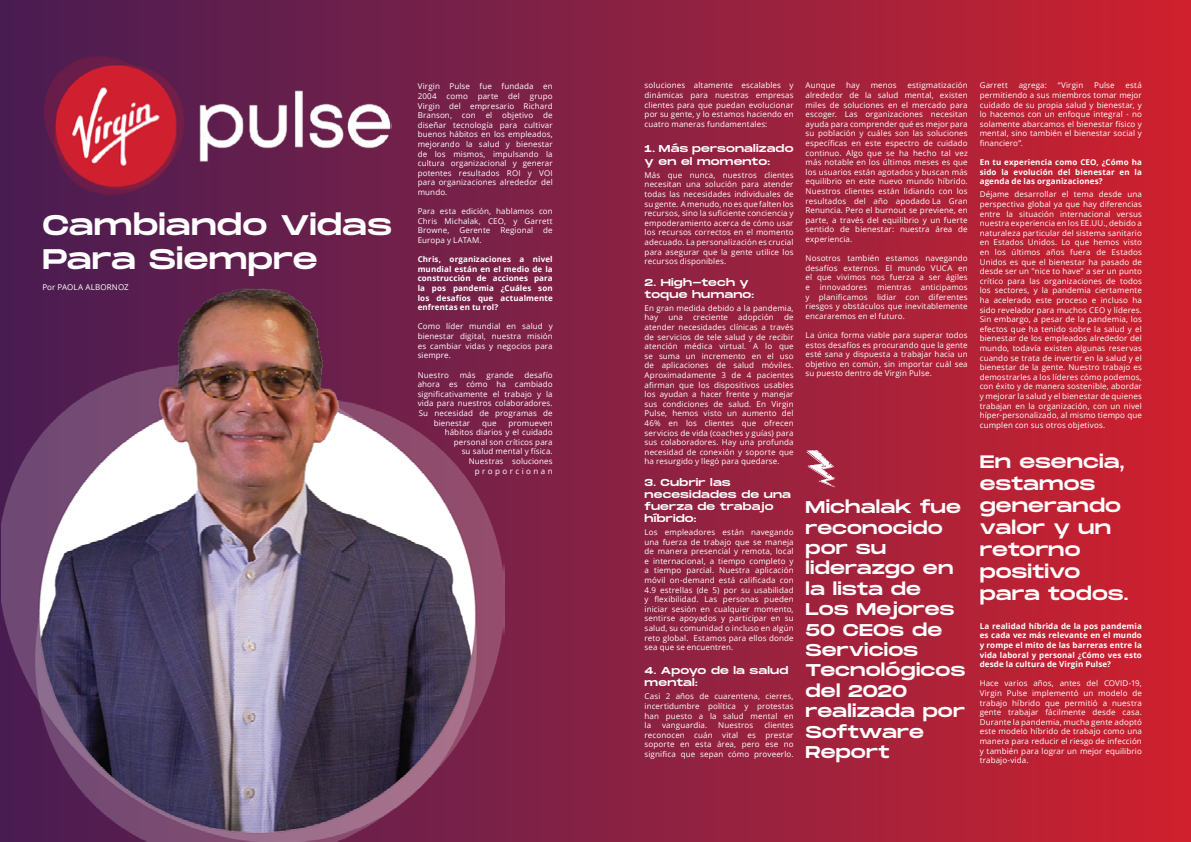
<style>
.page{position:relative;width:1191px;height:842px;background:#fff}
.page>*{position:absolute;margin:0;border:0;box-sizing:border-box;transform-origin:0 0}
.t1{font:28.3px/34px "Monument Extended";letter-spacing:.005em;color:#fff}
.t2{font:18px/22px "Monument Extended";letter-spacing:.005em;color:#fff}
.t3{font:17px/20.4px "Monument Extended";letter-spacing:.005em;color:#fff}
.t4{font:10px/12px "Monument Extended";letter-spacing:.015em;color:#fff}
.t5{font:8px/9.6px "Open Sans";letter-spacing:.015em;color:#fff;text-align:justify}
.t6{font:700 8px/9.6px "Open Sans";letter-spacing:.015em;color:#fff;text-align:justify}
</style>
<div class="page">
<img style="left:0;top:0;width:1191px;height:842px">
<img style="left:1px;top:286px;width:503px;height:556px">
<img style="left:43px;top:55px;width:348px;height:140px">
<svg style="left:806px;top:450px;width:30px;height:37px"></svg>
<h1 class="t1" style="left:42px;top:207px;width:351px">Cambiando Vidas<br>Para Siempre</h1>
<p class="t5" style="left:42px;top:282px;width:88px">Por PAOLA ALBORNOZ</p>
<p class="t5" style="left:418px;top:82px;width:137px">Virgin Pulse fue fundada en 2004 como parte del grupo Virgin del empresario Richard Branson, con el objetivo de diseñar tecnología para cultivar buenos hábitos en los empleados, mejorando la salud y bienestar de los mismos, impulsando la cultura organizacional y generar potentes resultados ROI y VOI para organizaciones alrededor del mundo.</p>
<p class="t5" style="left:418px;top:206px;width:137px">Para esta edición, hablamos con Chris Michalak, CEO, y Garrett Browne, Gerente Regional de Europa y LATAM.</p>
<p class="t6" style="left:418px;top:254px;width:137px">Chris, organizaciones a nivel mundial están en el medio de la construcción de acciones para la pos pandemia ¿Cuáles son los desafíos que actualmente enfrentas en tu rol?</p>
<p class="t5" style="left:418px;top:322px;width:137px">Como líder mundial en salud y bienestar digital, nuestra misión es cambiar vidas y negocios para siempre.</p>
<p class="t5" style="left:418px;top:370px;width:33px">Nuestro</p>
<p class="t5" style="left:460px;top:370px;width:17px">más</p>
<p class="t5" style="left:486px;top:370px;width:29px">grande</p>
<p class="t5" style="left:524px;top:370px;width:30px">desafío</p>
<p class="t5" style="left:418px;top:379px;width:136px">ahora es cómo ha cambiado</p>
<p class="t5" style="left:418px;top:389px;width:136px">significativamente el trabajo y la</p>
<p class="t5" style="left:418px;top:398px;width:136px">vida para nuestros colaboradores.</p>
<p class="t5" style="left:419px;top:408px;width:135px">Su necesidad de programas de</p>
<p class="t5" style="left:434px;top:418px;width:38px">bienestar</p>
<p class="t5" style="left:482px;top:418px;width:16px">que</p>
<p class="t5" style="left:445px;top:418px;width:110px;text-align:right">promueven<br>hábitos diarios y el cuidado personal son críticos para su salud mental y física.<br>Nuestras soluciones proporcionan</p>
<p class="t5" style="left:644px;top:81px;width:150px">soluciones altamente escalables y dinámicas para nuestras empresas clientes para que puedan evolucionar por su gente, y lo estamos haciendo en cuatro maneras fundamentales:</p>
<p class="t4" style="left:644px;top:142px;width:150px;line-height:13px">1. Más personalizado y en el momento:</p>
<p class="t5" style="left:644px;top:170px;width:150px">Más que nunca, nuestros clientes necesitan una solución para atender todas las necesidades individuales de su gente. A menudo, no es que falten los recursos, sino la suficiente conciencia y empoderamiento acerca de cómo usar los recursos correctos en el momento adecuado. La personalización es crucial para asegurar que la gente utilice los recursos disponibles.</p>
<p class="t4" style="left:644px;top:276px;width:111px">2. High-tech y toque humano:</p>
<p class="t5" style="left:644px;top:303px;width:150px">En gran medida debido a la pandemia, hay</p>
<p class="t5" style="left:668px;top:313px;width:16px">una</p>
<p class="t5" style="left:693px;top:313px;width:37px">creciente</p>
<p class="t5" style="left:738px;top:313px;width:37px">adopción</p>
<p class="t5" style="left:644px;top:313px;width:150px;text-indent:139px">de atender necesidades clínicas a través de servicios de tele salud y de recibir atención médica virtual. A lo que se suma un incremento en el uso de aplicaciones de salud móviles.<br>Aproximadamente 3 de 4 pacientes afirman que los dispositivos usables los ayudan a hacer frente y manejar sus condiciones de salud. En Virgin Pulse, hemos visto un aumento del 46% en los clientes que ofrecen servicios de vida (coaches y guías) para sus colaboradores. Hay una profunda necesidad de conexión y soporte que ha resurgido y llegó para quedarse.</p>
<p class="t4" style="left:644px;top:476px;width:148px">3. Cubrir las necesidades de una fuerza de trabajo híbrido:</p>
<p class="t5" style="left:644px;top:527px;width:150px">Los empleadores están navegando una fuerza de trabajo que se maneja de manera presencial y remota, local e internacional, a tiempo completo y a tiempo parcial. Nuestra aplicación móvil on-demand está calificada con 4.9 estrellas (de 5) por su usabilidad y flexibilidad. Las personas pueden iniciar sesión en cualquier momento, sentirse apoyados y participar en su salud, su comunidad o incluso en algún reto global. Estamos para ellos donde sea que se encuentren.</p>
<p class="t4" style="left:644px;top:664px;width:145px">4. Apoyo de la salud mental:</p>
<p class="t5" style="left:644px;top:691px;width:150px">Casi 2 años de cuarentena, cierres, incertidumbre política y protestas han puesto a la salud mental en la</p>
<p class="t5" style="left:644px;top:720px;width:150px;text-indent:120px">clientes reconocen cuán vital es prestar soporte en esta área, pero ese no significa que sepan cómo proveerlo.</p>
<p class="t5" style="left:662px;top:720px;width:47px">vanguardia.</p>
<p class="t5" style="left:718px;top:720px;width:37px">Nuestros</p>
<p class="t5" style="left:805px;top:81px;width:164px;text-indent:102px">estigmatización alrededor de la salud mental, existen miles de soluciones en el mercado para escoger. Las organizaciones necesitan ayuda para comprender qué es mejor para su población y cuáles son las soluciones específicas en este espectro de cuidado continuo. Algo que se ha hecho tal vez más notable en los últimos meses es que los usuarios están agotados y buscan más equilibrio en este nuevo mundo híbrido.<br>Nuestros clientes están lidiando con los resultados del año apodado La Gran Renuncia. Pero el burnout se previene, en parte, a través del equilibrio y un fuerte sentido de bienestar: nuestra área de experiencia.</p>
<p class="t5" style="left:805px;top:253px;width:164px">Nosotros también estamos navegando desafíos externos. El mundo VUCA en el que vivimos nos fuerza a ser ágiles e innovadores mientras anticipamos y planificamos lidiar con diferentes riesgos y obstáculos que inevitablemente encararemos en el futuro.</p>
<p class="t5" style="left:805px;top:330px;width:164px">La única forma viable para superar todos estos desafíos es procurando que la gente esté sana y dispuesta a trabajar hacia un objetivo en común, sin importar cuál sea su puesto dentro de Virgin Pulse.</p>
<p class="t5" style="left:805px;top:81px;width:31px">Aunque</p>
<p class="t5" style="left:846px;top:81px;width:15px">hay</p>
<p class="t5" style="left:870px;top:81px;width:28px">menos</p>
<h3 class="t3" style="left:805px;top:497px;width:161px">Michalak fue reconocido por su liderazgo en la lista de<br>Los Mejores<br>50 CEOs de<br>Servicios<br>Tecnológicos del 2020 realizada por<br>Software<br>Report</h3>
<p class="t5" style="left:979px;top:81px;width:164px;text-indent:146px">está permitiendo a sus miembros tomar mejor cuidado de su propia salud y bienestar, y lo hacemos con un enfoque integral - no solamente abarcamos el bienestar físico y mental, sino también el bienestar social y financiero”.</p>
<p class="t6" style="left:979px;top:157px;width:164px">En tu experiencia como CEO, ¿Cómo ha sido la evolución del bienestar en la agenda de las organizaciones?</p>
<p class="t5" style="left:979px;top:190px;width:164px">Déjame desarrollar el tema desde una perspectiva global ya que hay diferencias entre la situación internacional versus nuestra experiencia en los EE.UU., debido a naturaleza particular del sistema sanitario en Estados Unidos. Lo que hemos visto en los últimos años fuera de Estados Unidos es que el bienestar ha pasado de desde ser un "nice to have" a ser un punto crítico para las organizaciones de todos los sectores, y la pandemia ciertamente ha acelerado este proceso e incluso ha sido revelador para muchos CEO y líderes.<br>Sin embargo, a pesar de la pandemia, los efectos que ha tenido sobre la salud y el bienestar de los empleados alrededor del mundo, todavía existen algunas reservas cuando se trata de invertir en la salud y el bienestar de la gente. Nuestro trabajo es demostrarles a los líderes cómo podemos, con éxito y de manera sostenible, abordar y mejorar la salud y el bienestar de quienes trabajan en la organización, con un nivel híper-personalizado, al mismo tiempo que cumplen con sus otros objetivos.</p>
<h2 class="t2" style="left:979px;top:450px;width:150px">En esencia, estamos generando valor y un retorno positivo para todos.</h2>
<p class="t6" style="left:979px;top:621px;width:164px">La realidad híbrida de la pos pandemia es cada vez más relevante en el mundo y rompe el mito de las barreras entre la vida laboral y personal ¿Cómo ves esto desde la cultura de Virgin Pulse?</p>
<p class="t5" style="left:979px;top:678px;width:164px">Hace varios años, antes del COVID-19, Virgin Pulse implementó un modelo de trabajo híbrido que permitió a nuestra gente trabajar fácilmente desde casa.<br>Durante la pandemia, mucha gente adoptó este modelo híbrido de trabajo como una manera para reducir el riesgo de infección y también para lograr un mejor equilibrio trabajo-vida.</p>
<p class="t5" style="left:979px;top:81px;width:30px">Garrett</p>
<p class="t5" style="left:1018px;top:81px;width:30px">agrega:</p>
<p class="t5" style="left:1057px;top:81px;width:27px">“Virgin</p>
<p class="t5" style="left:1094px;top:81px;width:22px">Pulse</p>
</div>
